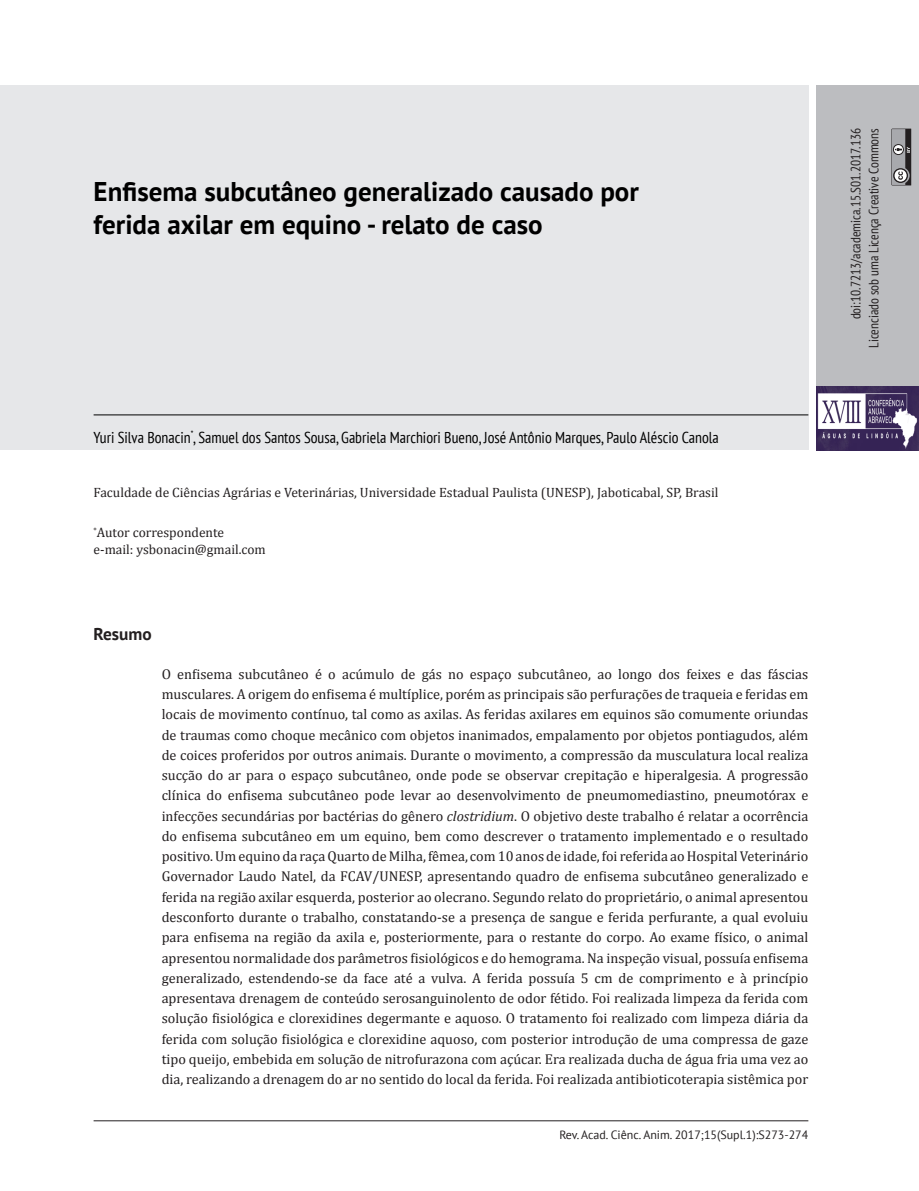
<style>
.page{position:relative;width:919px;height:1191px;background:#fff}
.page>*{position:absolute;margin:0;border:0;box-sizing:border-box;transform-origin:0 0}
.Título_Artigo{font:700 27px/33px "PT Sans";color:#000}
.t1{font:700 17.25px "PT Sans";color:#231f20}
.Nomes_-_Autores{font:condensed 15.75px "PT Sans";color:#000}
.Texto_-_Resumo{font:14.25px/20.2px "Cambria";color:#231f20;text-align:justify}
.Corpo_de_texto_-_Rec{font:13.5px "Cambria";color:#231f20}
.t2{font:condensed 13.5px/18px "PT Sans";color:#231f20;text-align:right}
.Rodapé{font:12px "PT Sans";color:#231f20}
.s1{font-style:italic}
</style>
<div class="page">
<hr style="left:94px;top:1120px;width:714px;height:1px;background:#231f20">
<div style="left:0;top:85px;width:808px;height:365px;background:#e6e7e9"></div>
<div style="left:816px;top:85px;width:102px;height:365px;background:#bcbdc0"></div>
<svg style="left:891px;top:129px;width:20px;height:56px"></svg>
<img style="left:816px;top:387px;width:102px;height:63px">
<hr style="left:94px;top:414px;width:714px;height:1px;background:#000">
<p class="Título_Artigo" style="left:94px;top:174px;width:547px">Enfisema subcutâneo generalizado causado por ferida axilar em equino - relato de caso</p>
<p class="Nomes_-_Autores" style="left:94px;top:427px;width:626px">Yuri Silva Bonacin<sup>*</sup>, Samuel dos Santos Sousa, Gabriela Marchiori Bueno, José Antônio Marques, Paulo Aléscio Canola</p>
<p class="Corpo_de_texto_-_Rec" style="left:94px;top:484px;width:626px">Faculdade de Ciências Agrárias e Veterinárias, Universidade Estadual Paulista (UNESP), Jaboticabal, SP, Brasil</p>
<p class="Corpo_de_texto_-_Rec" style="left:94px;top:524px;width:132px"><sup>*</sup>Autor correspondente</p>
<p class="Corpo_de_texto_-_Rec" style="left:94px;top:541px;width:174px">e-mail: ysbonacin@gmail.com</p>
<p class="t1" style="left:94px;top:623px;width:60px">Resumo</p>
<p class="Texto_-_Resumo" style="left:162px;top:664px;width:648px">O enfisema subcutâneo é o acúmulo de gás no espaço subcutâneo, ao longo dos feixes e das fáscias musculares. A origem do enfisema é multíplice, porém as principais são perfurações de traqueia e feridas em locais de movimento contínuo, tal como as axilas. As feridas axilares em equinos são comumente oriundas de traumas como choque mecânico com objetos inanimados, empalamento por objetos pontiagudos, além de coices proferidos por outros animais. Durante o movimento, a compressão da musculatura local realiza sucção do ar para o espaço subcutâneo, onde pode se observar crepitação e hiperalgesia. A progressão clínica do enfisema subcutâneo pode levar ao desenvolvimento de pneumomediastino, pneumotórax e infecções secundárias por bactérias do gênero <span class="s1">clostridium</span>. O objetivo deste trabalho é relatar a ocorrência do enfisema subcutâneo em um equino, bem como descrever o tratamento implementado e o resultado positivo. Um equino da raça Quarto de Milha, fêmea, com 10 anos de idade, foi referida ao Hospital Veterinário Governador Laudo Natel, da FCAV/UNESP, apresentando quadro de enfisema subcutâneo generalizado e ferida na região axilar esquerda, posterior ao olecrano. Segundo relato do proprietário, o animal apresentou desconforto durante o trabalho, constatando-se a presença de sangue e ferida perfurante, a qual evoluiu para enfisema na região da axila e, posteriormente, para o restante do corpo. Ao exame físico, o animal apresentou normalidade dos parâmetros fisiológicos e do hemograma. Na inspeção visual, possuía enfisema generalizado, estendendo-se da face até a vulva. A ferida possuía 5 cm de comprimento e à princípio apresentava drenagem de conteúdo serosanguinolento de odor fétido. Foi realizada limpeza da ferida com solução fisiológica e clorexidines degermante e aquoso. O tratamento foi realizado com limpeza diária da ferida com solução fisiológica e clorexidine aquoso, com posterior introdução de uma compressa de gaze tipo queijo, embebida em solução de nitrofurazona com açúcar. Era realizada ducha de água fria uma vez ao dia, realizando a drenagem do ar no sentido do local da ferida. Foi realizada antibioticoterapia sistêmica por</p>
<p class="Rodapé" style="left:559px;top:1126px;width:250px">Rev. Acad. Ciênc. Anim. 2017;15(Supl.1):S273-274</p>
<p class="t2" style="left:846px;top:348px;width:221px;rotate:-90deg">doi:10.7213/academica.15.S01.2017.136<br>Licenciado sob uma Licença Creative Commons</p>
</div>
